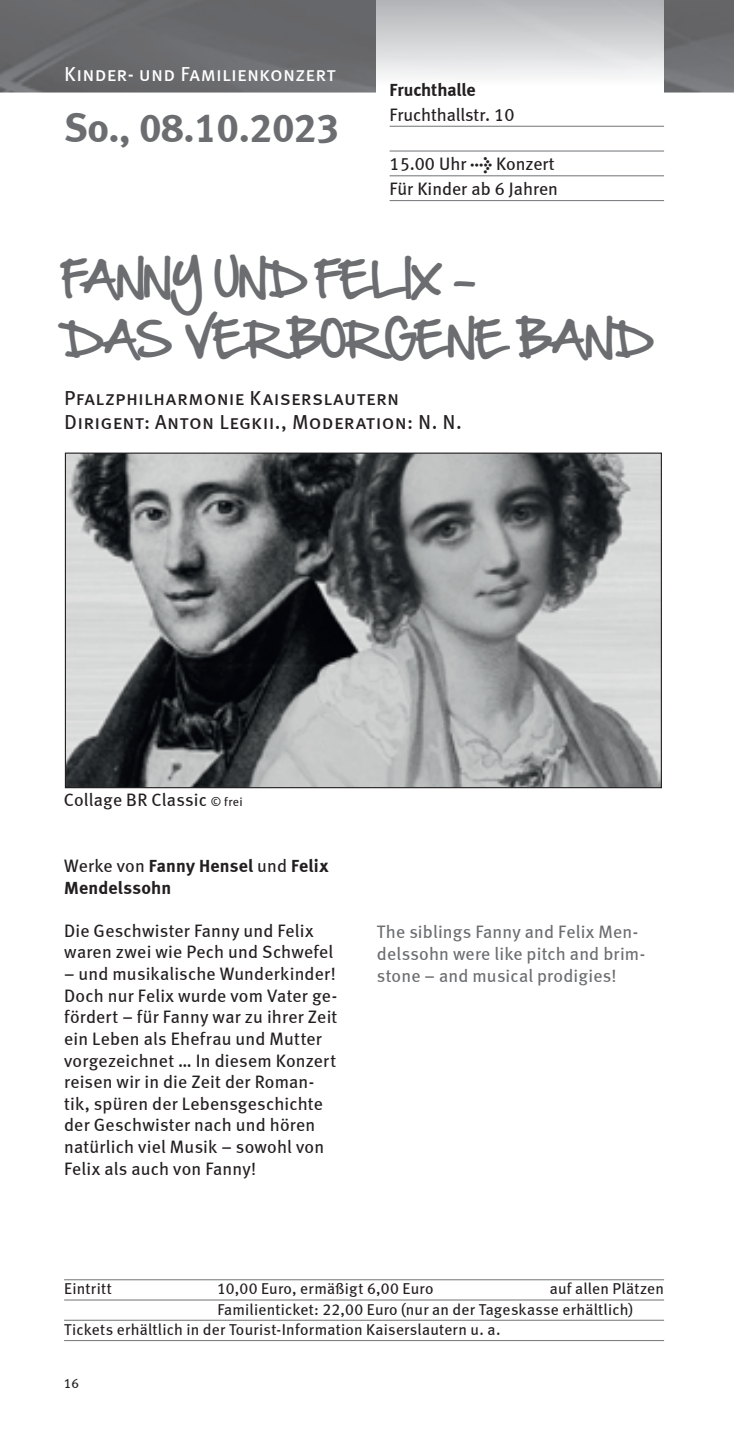
<style>
.page{position:relative;width:734px;height:1436px;background:#fff}
.page>*{position:absolute;margin:0;border:0;box-sizing:border-box;transform-origin:0 0}
.t1{font:41.62px/60.8px "Hand Of Sean";letter-spacing:.02em;color:#6c6d70}
.t2{font:40.5px "Meta Bold LF";letter-spacing:-.01em;color:#6c6d70}
.t3{font:20.25px/24.3px "Meta Book LF Caps";letter-spacing:.015em;color:#231f20}
.t4{font:20.25px "Meta Book LF Caps";letter-spacing:.01em;color:#fff}
.t5{font:18px/21.6px "Meta Book LF";letter-spacing:.01em;color:#231f20}
.t6{font:18px/21.6px "Meta Book LF";letter-spacing:.01em;color:#6c6d70}
.t7{font:18px/21.6px "Meta Bold LF";letter-spacing:.005em;color:#231f20}
.t8{font:15.75px "Meta Book LF";letter-spacing:.015em;color:#231f20}
.t9{font:13.5px "Meta Book LF";color:#231f20}
.s1{font-family:"Meta Bold Expert"}
.s2{font-size:12.38px}
.s3{font-family:"Meta Book LF"}
</style>
<div class="page">
<img style="left:0;top:0;width:733px;height:92px">
<img style="left:376px;top:0;width:287px;height:92px">
<img style="left:67px;top:454px;width:592px;height:332px">
<hr style="left:389px;top:126px;width:275px;height:1px;background:#808285">
<hr style="left:389px;top:150px;width:275px;height:1px;background:#808285">
<hr style="left:389px;top:175px;width:275px;height:1px;background:#808285">
<hr style="left:389px;top:200px;width:275px;height:1px;background:#808285">
<hr style="left:64px;top:1278px;width:600px;height:1px;background:#808285">
<hr style="left:64px;top:1299px;width:600px;height:1px;background:#808285">
<hr style="left:64px;top:1319px;width:600px;height:1px;background:#808285">
<hr style="left:64px;top:1339px;width:600px;height:1px;background:#808285">
<p class="t4" style="left:64px;top:62px;width:273px">Kinder- und Familienkonzert</p>
<h2 class="t2" style="left:64px;top:103px;width:276px">So., 08.10.2023</h2>
<p class="t7" style="left:389px;top:79px;width:87px">Fruchthalle</p>
<p class="t5" style="left:389px;top:103px;width:126px">Fruchthallstr. 10</p>
<p class="t5" style="left:389px;top:151px;width:170px;line-height:24.8px">15.00 Uhr <span class="s1">l</span> Konzert<br>Für Kinder ab 6 Jahren</p>
<h1 class="t1" style="left:64px;top:248px;width:589px">FANNY UND FELIX -<br>DAS VERBORGENE BAND</h1>
<p class="t3" style="left:64px;top:385px;width:399px">Pfalzphilharmonie Kaiserslautern<br>Dirigent: Anton Legkii., Moderation: N. N.</p>
<p class="t5" style="left:64px;top:788px;width:180px">Collage BR Classic <span class="s2">© frei</span></p>
<p class="t7" style="left:64px;top:854px;width:266px"><span class="s3">Werke von</span> Fanny Hensel <span class="s3">und</span> Felix<br>Mendelssohn</p>
<p class="t5" style="left:64px;top:919px;width:271px">Die Geschwister Fanny und Felix waren zwei wie Pech und Schwefel</p>
<p class="t5" style="left:64px;top:962px;width:275px">– und musikalische Wunderkinder!<br>Doch nur Felix wurde vom Vater ge&shy;fördert – für Fanny war zu ihrer Zeit ein Leben als Ehefrau und Mutter vorgezeichnet … In diesem Konzert reisen wir in die Zeit der Roman&shy;tik, spüren der Lebensgeschichte der Geschwister nach und hören natürlich viel Musik – sowohl von<br>Felix als auch von Fanny!</p>
<p class="t6" style="left:377px;top:920px;width:270px">The siblings Fanny and Felix Men&shy;delssohn were like pitch and brim&shy;stone – and musical prodigies!</p>
<p class="t8" style="left:64px;top:1279px;width:49px">Eintritt</p>
<p class="t8" style="left:217px;top:1279px;width:218px">10,00 Euro, ermäßigt 6,00 Euro</p>
<p class="t8" style="left:549px;top:1279px;width:116px">auf allen Plätzen</p>
<p class="t8" style="left:217px;top:1299px;width:417px">Familienticket: 22,00 Euro (nur an der Tageskasse erhältlich)</p>
<p class="t8" style="left:64px;top:1319px;width:437px">Tickets erhältlich in der Tourist-Information Kaiserslautern u. a.</p>
<p class="t9" style="left:64px;top:1374px;width:17px">16</p>
</div>
